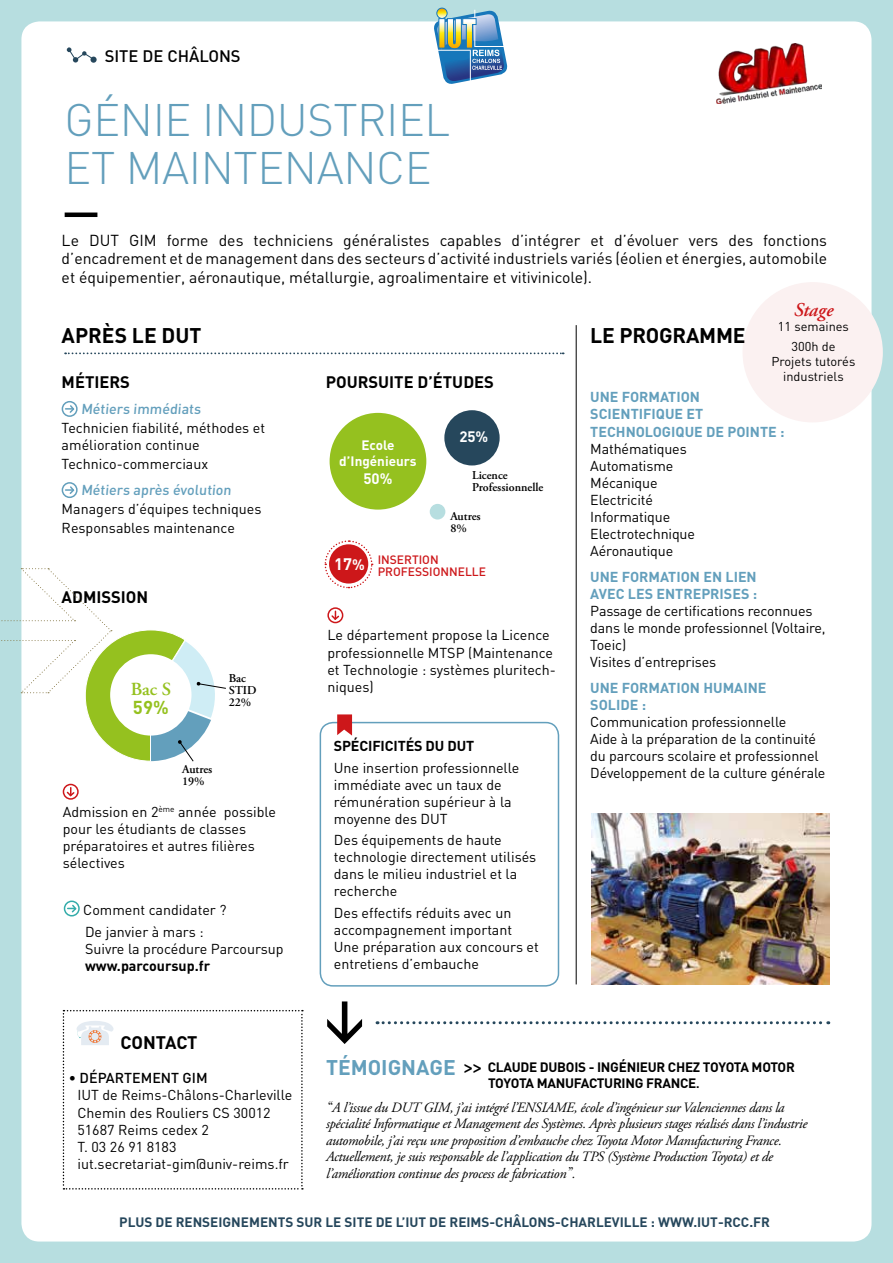
<style>
.page{position:relative;width:893px;height:1263px;background:#b7dee0}
.page>*{position:absolute;margin:0;border:0;box-sizing:border-box;transform-origin:0 0}
.t1{font:300 45px/48px "DIN";letter-spacing:-.01em;color:#639fbc}
.t2{font:700 21px "DIN";letter-spacing:-.01em;color:#000}
.t3{font:italic 600 19.5px "Adobe Garamond Pro";color:#cd171a}
.t4{font:600 18.45px "Adobe Garamond Pro";color:#95c11f}
.t5{font:700 18.45px "DIN";color:#95c11f}
.t6{font:700 18px "DIN";letter-spacing:-.005em;color:#000}
.t7{font:700 16.5px "DIN";color:#000}
.t8{font:500 16.5px "DIN";color:#000}
.t9{font:15.75px/18.9px "DIN";color:#000;text-align:justify}
.t10{font:700 15px "DIN";color:#fff}
.t11{font:14.25px/17.1px "DIN";color:#000}
.t12{font:italic 14.25px/16.5px "Adobe Garamond Pro";letter-spacing:-.02em;color:#000}
.t13{font:700 14.25px/17.1px "DIN";color:#639fbc}
.t14{font:500 14.25px "DIN";color:#639fbc}
.t15{font:700 14.25px "DIN";letter-spacing:-.01em;color:#000}
.t16{font:500 14.25px "DIN";color:#000}
.t17{font:700 13.5px "DIN";color:#26475c}
.t18{font:700 13.5px/16.2px "DIN";letter-spacing:-.02em;color:#000}
.t19{font:700 13.5px/16.2px "DIN";color:#fff;text-align:center}
.t20{font:12.75px/19.5px "DIN";color:#000;text-align:center}
.t21{font:600 12px/12px "Adobe Garamond Pro";color:#000}
.t22{font:500 12px/12px "DIN";color:#cd171a}
.s1{font-weight:700;font-size:16.5px;color:#fff}
.s2{font-weight:700;font-size:15px;color:#fff}
.s3{font-size:21px;color:#639fbc}
.s4{font-family:"Century Gothic";font-size:15px}
.s5{font-size:12px}
.s6{font-family:"Didot"}
</style>
<div class="page">
<div style="left:21px;top:21px;width:850px;height:1220px;background:#fff;border-radius:18px"></div>
<svg style="left:434px;top:8px;width:74px;height:76px"></svg>
<hr style="left:65px;top:213px;width:32px;height:4px;background:#000">
<svg style="left:67px;top:47px;width:30px;height:16px"></svg>
<div style="left:320px;top:722px;width:239px;height:264px;border:2px solid #639fbc;border-radius:13px"></div>
<svg style="left:65px;top:352px;width:499px;height:2px"></svg>
<hr style="left:576px;top:325px;width:1px;height:659px;background:#000">
<svg style="left:337px;top:714px;width:15px;height:22px"></svg>
<img style="left:591px;top:814px;width:238px;height:170px">
<svg style="left:377px;top:1021px;width:452px;height:3px"></svg>
<div style="left:64px;top:900px;width:16px;height:16px;border:2px solid #34acaa;border-radius:50%"></div>
<svg style="left:68px;top:903px;width:10px;height:11px"></svg>
<svg style="left:327px;top:1001px;width:35px;height:43px"></svg>
<div style="left:62px;top:401px;width:16px;height:16px;border:2px solid #639fbc;border-radius:50%"></div>
<svg style="left:66px;top:404px;width:10px;height:10px"></svg>
<div style="left:62px;top:482px;width:16px;height:16px;border:2px solid #639fbc;border-radius:50%"></div>
<svg style="left:66px;top:485px;width:10px;height:10px"></svg>
<div style="left:444px;top:410px;width:56px;height:55px;background:#26475c;border-radius:50%"></div>
<div style="left:430px;top:504px;width:15px;height:15px;background:#b7dee0;border-radius:50%"></div>
<div style="left:63px;top:784px;width:16px;height:16px;border:2px solid #cd171a;border-radius:50%"></div>
<svg style="left:65px;top:788px;width:11px;height:10px"></svg>
<div style="left:330px;top:413px;width:96px;height:97px;background:#95c11f;border-radius:50%"></div>
<svg style="left:324px;top:540px;width:49px;height:49px"></svg>
<svg style="left:63px;top:1010px;width:240px;height:179px"></svg>
<img style="left:717px;top:43px;width:105px;height:61px">
<svg style="left:1px;top:568px;width:225px;height:194px"></svg>
<div style="left:327px;top:607px;width:16px;height:16px;border:2px solid #cd171a;border-radius:50%"></div>
<svg style="left:330px;top:611px;width:11px;height:10px"></svg>
<div style="left:742px;top:282px;width:141px;height:140px;background:#fbf1f1;border-radius:50%"></div>
<p class="t8" style="left:105px;top:46px;width:137px">SITE DE CHÂLONS</p>
<h1 class="t1" style="left:65px;top:96px;width:387px">GÉNIE INDUSTRIEL<br>ET MAINTENANCE</h1>
<p class="t9" style="left:62px;top:230px;width:767px">Le DUT GIM forme des techniciens généralistes capables d’intégrer et d’évoluer vers des fonctions d’encadrement et de management dans des secteurs d’activité industriels variés (éolien et énergies, automobile et équipementier, aéronautique, métallurgie, agroalimentaire et vitivinicole).</p>
<h2 class="t2" style="left:62px;top:321px;width:141px">APRÈS LE DUT</h2>
<p class="t7" style="left:62px;top:371px;width:70px">MÉTIERS</p>
<p class="t14" style="left:81px;top:399px;width:123px">Métiers immédiats</p>
<p class="t11" style="left:62px;top:419px;width:205px">Technicien fiabilité, méthodes et amélioration continue</p>
<p class="t11" style="left:62px;top:455px;width:148px">Technico-commerciaux</p>
<p class="t14" style="left:81px;top:481px;width:153px">Métiers après évolution</p>
<p class="t11" style="left:62px;top:499px;width:201px;line-height:19.2px">Managers d’équipes techniques<br>Responsables maintenance</p>
<p class="t7" style="left:62px;top:586px;width:88px">ADMISSION</p>
<p class="t4" style="left:131px;top:678px;width:42px">Bac S</p>
<p class="t5" style="left:133px;top:695px;width:37px">59%</p>
<p class="t21" style="left:229px;top:672px;width:29px">Bac<br>STID<br>22%</p>
<p class="t21" style="left:182px;top:764px;width:32px">Autres<br>19%</p>
<p class="t11" style="left:63px;top:803px;width:215px">Admission en 2<sup>ème</sup> année possible pour les étudiants de classes préparatoires et autres filières sélectives</p>
<p class="t11" style="left:83px;top:899px;width:145px;line-height:21.3px">Comment candidater ?<br>De janvier à mars :</p>
<p class="t11" style="left:85px;top:940px;width:200px">Suivre la procédure Parcoursup</p>
<p class="t15" style="left:85px;top:956px;width:127px">www.parcoursup.fr</p>
<p class="t6" style="left:120px;top:1030px;width:79px">CONTACT</p>
<p class="t16" style="left:69px;top:1069px;width:140px">• DÉPARTEMENT GIM</p>
<p class="t11" style="left:77px;top:1086px;width:216px">IUT de Reims-Châlons-Charleville<br>Chemin des Rouliers CS 30012<br>51687 Reims cedex 2<br>T. 03 26 91 8183 iut.secretariat-gim@univ-reims.fr</p>
<p class="t7" style="left:326px;top:371px;width:170px">POURSUITE D’ÉTUDES</p>
<p class="t19" style="left:339px;top:436px;width:79px">Ecole d’Ingénieurs</p>
<p class="t10" style="left:363px;top:468px;width:31px">50%</p>
<p class="t10" style="left:459px;top:427px;width:31px">25%</p>
<p class="t21" style="left:472px;top:469px;width:73px">Licence<br>Professionnelle</p>
<p class="t21" style="left:450px;top:510px;width:32px">Autres<br>8%</p>
<p class="t22" style="left:378px;top:553px;width:110px;text-indent:-44px"><span class="s1">17</span><span class="s2">%</span> INSERTION<br>PROFESSIONNELLE</p>
<p class="t11" style="left:327px;top:626px;width:230px">Le département propose la Licence professionnelle MTSP (Maintenance et Technologie : systèmes pluritech&shy;niques)</p>
<p class="t15" style="left:334px;top:737px;width:142px">SPÉCIFICITÉS DU DUT</p>
<p class="t11" style="left:334px;top:758px;width:187px">Une insertion professionnelle immédiate avec un taux de rémunération supérieur à la moyenne des DUT</p>
<p class="t11" style="left:334px;top:831px;width:204px">Des équipements de haute technologie directement utilisés dans le milieu industriel et la recherche</p>
<p class="t11" style="left:334px;top:904px;width:207px">Des effectifs réduits avec un accompagnement important<br>Une préparation aux concours et entretiens d’embauche</p>
<h2 class="t2" style="left:590px;top:321px;width:157px">LE PROGRAMME</h2>
<h3 class="t3" style="left:794px;top:298px;width:41px">Stage</h3>
<p class="t20" style="left:778px;top:316px;width:72px">11 semaines<br>300h de</p>
<p class="t20" style="left:772px;top:353px;width:85px;line-height:15.3px">Projets tutorés industriels</p>
<p class="t13" style="left:590px;top:388px;width:196px">UNE FORMATION<br>SCIENTIFIQUE ET<br>TECHNOLOGIQUE DE POINTE :</p>
<p class="t11" style="left:590px;top:440px;width:106px">Mathématiques<br>Automatisme<br>Mécanique<br>Electricité<br>Informatique<br>Electrotechnique<br>Aéronautique</p>
<p class="t13" style="left:590px;top:567px;width:168px">UNE FORMATION EN LIEN<br>AVEC LES ENTREPRISES :</p>
<p class="t11" style="left:590px;top:602px;width:237px">Passage de certifications reconnues dans le monde professionnel (Voltaire,<br>Toeic)<br>Visites d’entreprises</p>
<p class="t13" style="left:590px;top:679px;width:178px">UNE FORMATION HUMAINE<br>SOLIDE :</p>
<p class="t11" style="left:590px;top:713px;width:237px">Communication professionnelle<br>Aide à la préparation de la continuité du parcours scolaire et professionnel Développement de la culture générale</p>
<p class="t18" style="left:488px;top:1058px;width:308px;text-indent:-162px"><span class="s3">TÉMOIGNAGE</span> <span class="s4">&gt;&gt;</span> CLAUDE DUBOIS - INGÉNIEUR CHEZ TOYOTA MOTOR<br>TOYOTA MANUFACTURING FRANCE<span class="s5">.</span></p>
<p class="t12" style="left:326px;top:1099px;width:483px"><span class="s6">“</span>A l’issue du DUT GIM, j’ai intégré l’ENSIAME, école d’ingénieur sur Valenciennes dans la spécialité Informatique et Management des Systèmes. Après plusieurs stages réalisés dans l’industrie automobile, j’ai reçu une proposition d’embauche chez Toyota Motor Manufacturing France.<br>Actuellement, je suis responsable de l’application du TPS (Système Production Toyota) et de l’amélioration continue des process de fabrication<span class="s6">”</span>.</p>
<p class="t17" style="left:119px;top:1213px;width:652px">PLUS DE RENSEIGNEMENTS SUR LE SITE DE L’IUT DE REIMS-CHÂLONS-CHARLEVILLE : WWW.IUT-RCC.FR</p>
</div>
